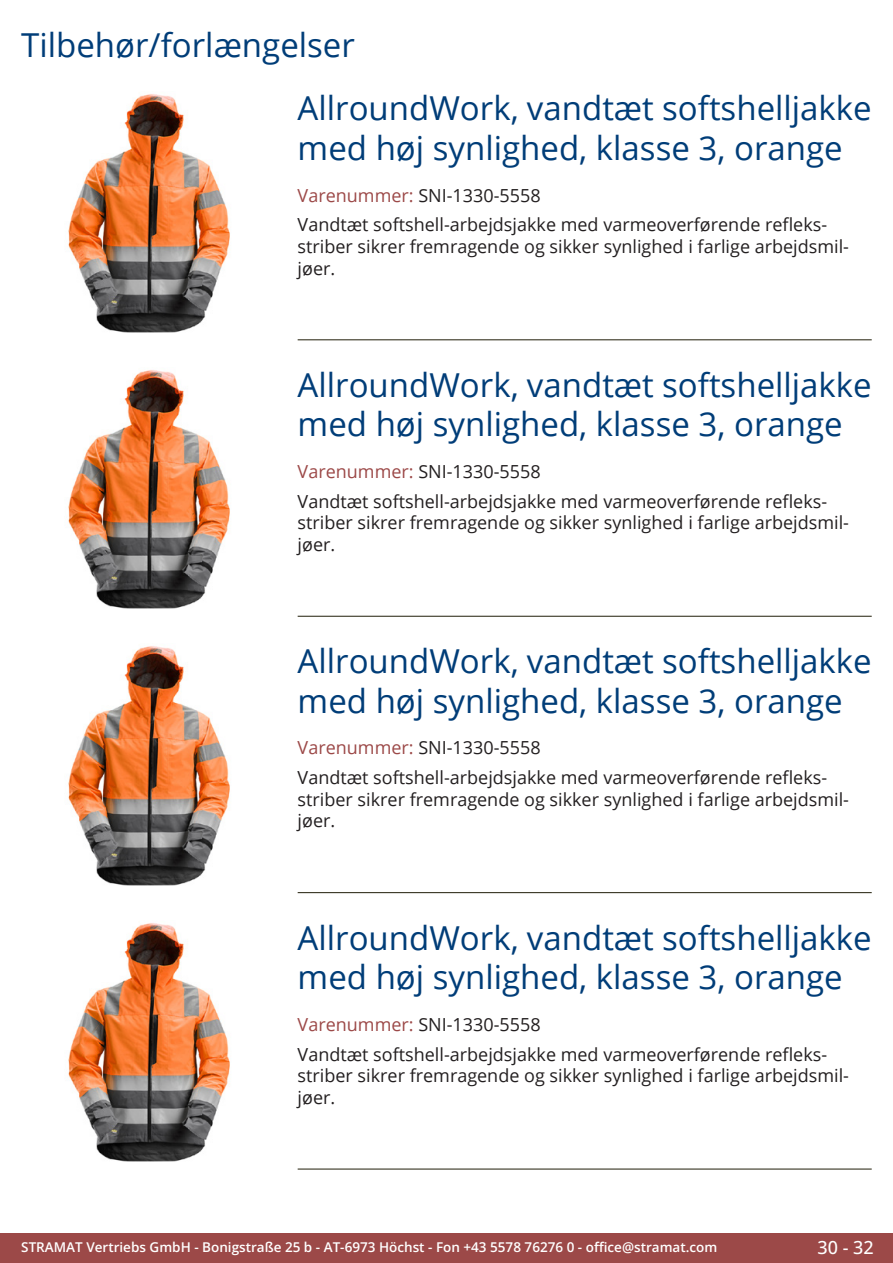
<style>
.page{position:relative;width:893px;height:1263px;background:#fff}
.page>*{position:absolute;margin:0;border:0;box-sizing:border-box;transform-origin:0 0}
.Produkttitel{font:33px/39.6px "Open Sans";color:#003d78}
.RastTitel{font:33px "Open Sans";color:#003d78}
.Beschreibung_Text{font:18px/21.6px "Open Sans";color:#231f20}
.TechDaten_Überschrif{font:18px "Open Sans";color:#231f20}
.t1{font:500 18px "Open Sans";color:#fff}
.t2{font:600 13.5px "Open Sans";color:#fff}
.s1{color:#9c4948}
</style>
<div class="page">
<div style="left:0;top:1233px;width:893px;height:30px;background:#9c4948"></div>
<hr style="left:298px;top:340px;width:574px;height:1px;background:#201d08">
<hr style="left:298px;top:616px;width:574px;height:1px;background:#201d08">
<hr style="left:298px;top:892px;width:574px;height:1px;background:#201d08">
<hr style="left:298px;top:1169px;width:574px;height:1px;background:#201d08">
<img style="left:68px;top:94px;width:162px;height:239px">
<img style="left:68px;top:370px;width:162px;height:239px">
<img style="left:68px;top:646px;width:162px;height:240px">
<img style="left:68px;top:923px;width:162px;height:239px">
<p class="RastTitel" style="left:21px;top:22px;width:335px">Tilbehør/forlængelser</p>
<p class="Produkttitel" style="left:298px;top:88px;width:576px">AllroundWork, vandtæt softshelljakke med høj synlighed, klasse 3, orange</p>
<p class="TechDaten_Überschrif" style="left:298px;top:183px;width:245px"><span class="s1">Varenummer:</span> SNI-1330-5558</p>
<p class="Beschreibung_Text" style="left:298px;top:214px;width:551px">Vandtæt softshell-arbejdsjakke med varmeoverførende refleks&shy;striber sikrer fremragende og sikker synlighed i farlige arbejdsmil&shy;jøer.</p>
<p class="Produkttitel" style="left:298px;top:364px;width:576px">AllroundWork, vandtæt softshelljakke med høj synlighed, klasse 3, orange</p>
<p class="TechDaten_Überschrif" style="left:298px;top:459px;width:245px"><span class="s1">Varenummer:</span> SNI-1330-5558</p>
<p class="Beschreibung_Text" style="left:298px;top:490px;width:551px">Vandtæt softshell-arbejdsjakke med varmeoverførende refleks&shy;striber sikrer fremragende og sikker synlighed i farlige arbejdsmil&shy;jøer.</p>
<p class="Produkttitel" style="left:298px;top:640px;width:576px">AllroundWork, vandtæt softshelljakke med høj synlighed, klasse 3, orange</p>
<p class="TechDaten_Überschrif" style="left:298px;top:735px;width:245px"><span class="s1">Varenummer:</span> SNI-1330-5558</p>
<p class="Beschreibung_Text" style="left:298px;top:766px;width:551px">Vandtæt softshell-arbejdsjakke med varmeoverførende refleks&shy;striber sikrer fremragende og sikker synlighed i farlige arbejdsmil&shy;jøer.</p>
<p class="Produkttitel" style="left:298px;top:917px;width:576px">AllroundWork, vandtæt softshelljakke med høj synlighed, klasse 3, orange</p>
<p class="TechDaten_Überschrif" style="left:298px;top:1012px;width:245px"><span class="s1">Varenummer:</span> SNI-1330-5558</p>
<p class="Beschreibung_Text" style="left:298px;top:1043px;width:551px">Vandtæt softshell-arbejdsjakke med varmeoverførende refleks&shy;striber sikrer fremragende og sikker synlighed i farlige arbejdsmil&shy;jøer.</p>
<p class="t2" style="left:21px;top:1238px;width:698px">STRAMAT Vertriebs GmbH - Bonigstraße 25 b - AT-6973 Höchst - Fon +43 5578 76276 0 - office@stramat.com</p>
<p class="t1" style="left:817px;top:1234px;width:58px">30 - 32</p>
</div>
